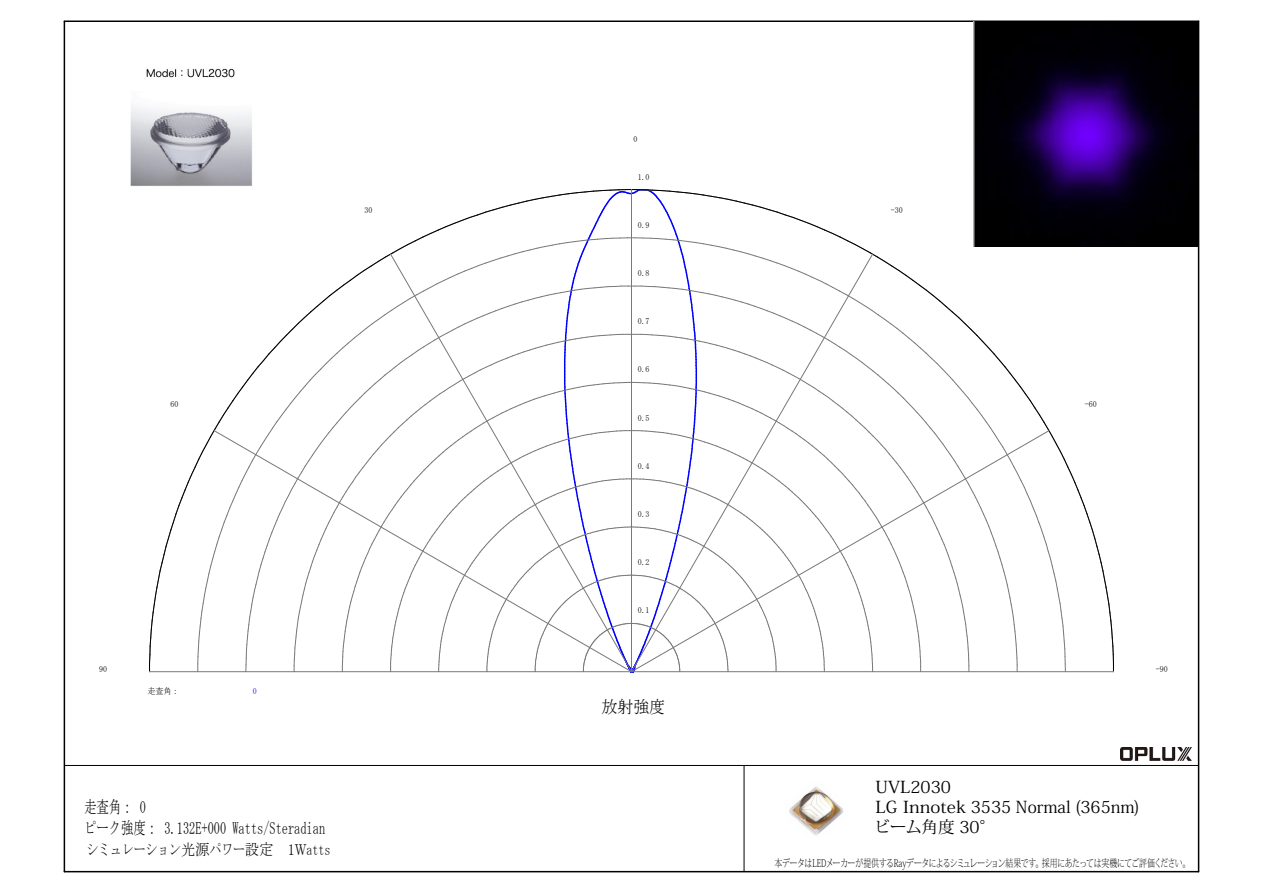
<style>
.page{position:relative;width:1263px;height:893px;background:#fff}
.page>*{position:absolute;margin:0;border:0;box-sizing:border-box;transform-origin:0 0}
.t1{font:17.4px/21.1px "MS Mincho";color:#000;scale:.71 1}
.t2{font:17.4px "MS Mincho";color:#000;scale:.92 1}
.t3{font:16.5px/19.8px "Koz Min Pro";color:#000;scale:1.1 1}
.t4{font:15.75px "MS Mincho";color:#000;scale:.75 1}
.t5{font:200 10.5px "Koz Min Pro";letter-spacing:-.06em;color:#000;scale:.75 1}
.t6{font:8.55px "MS Mincho";color:#000;scale:.93 1}
.t7{font:8.55px "MS Mincho";color:#00f;scale:.93 1}
</style>
<div class="page">
<hr style="left:64px;top:871px;width:1135px;height:1px;background:#000">
<hr style="left:1198px;top:21px;width:1px;height:851px;background:#000">
<hr style="left:64px;top:21px;width:1135px;height:1px;background:#000">
<hr style="left:64px;top:21px;width:1px;height:851px;background:#000">
<hr style="left:65px;top:765px;width:1133px;height:1px;background:#000">
<svg style="left:149px;top:189px;width:965px;height:483px"></svg>
<hr style="left:744px;top:766px;width:1px;height:105px;background:#000">
<img style="left:1120px;top:748px;width:71px;height:12px">
<img style="left:789px;top:786px;width:54px;height:50px">
<img style="left:130px;top:68px;width:159px;height:134px">
<img style="left:973px;top:21px;width:225px;height:225px">
<p class="t6" style="left:170px;top:400px;width:10px">60</p>
<p class="t6" style="left:364px;top:206px;width:10px">30</p>
<p class="t6" style="left:99px;top:665px;width:10px">90</p>
<p class="t6" style="left:148px;top:686px;width:36px">走査角：</p>
<p class="t7" style="left:253px;top:686px;width:6px">0</p>
<h1 class="t1" style="left:84px;top:796px;width:341px">走査角： 0<br>ピーク強度： 3.132E+000 Watts/Steradian</h1>
<h3 class="t4" style="left:86px;top:842px;width:327px">シミュレーション光源パワー設定　1Ｗatts</h3>
<p class="t6" style="left:633px;top:135px;width:6px">0</p>
<p class="t6" style="left:638px;top:172px;width:14px">1.0</p>
<p class="t6" style="left:638px;top:221px;width:14px">0.9</p>
<p class="t6" style="left:638px;top:269px;width:14px">0.8</p>
<p class="t6" style="left:638px;top:317px;width:14px">0.7</p>
<p class="t6" style="left:638px;top:365px;width:14px">0.6</p>
<p class="t6" style="left:638px;top:413px;width:14px">0.5</p>
<p class="t6" style="left:638px;top:462px;width:14px">0.4</p>
<p class="t6" style="left:638px;top:510px;width:14px">0.3</p>
<p class="t6" style="left:638px;top:558px;width:14px">0.2</p>
<p class="t6" style="left:638px;top:606px;width:14px">0.1</p>
<h1 class="t2" style="left:601px;top:698px;width:71px">放射強度</h1>
<p class="t6" style="left:891px;top:206px;width:14px">-30</p>
<p class="t6" style="left:1085px;top:400px;width:14px">-60</p>
<p class="t6" style="left:1156px;top:665px;width:14px">-90</p>
<h2 class="t3" style="left:874px;top:777px;width:243px">UVL2030<br>LG Innotek 3535 Normal (365nm)ビーム角度 30°</h2>
<p class="t5" style="left:774px;top:855px;width:556px">本データはLEDメーカーが提供するRayデータによるシミュレーション結果です。採用にあたっては実機にてご評価ください。</p>
</div>
